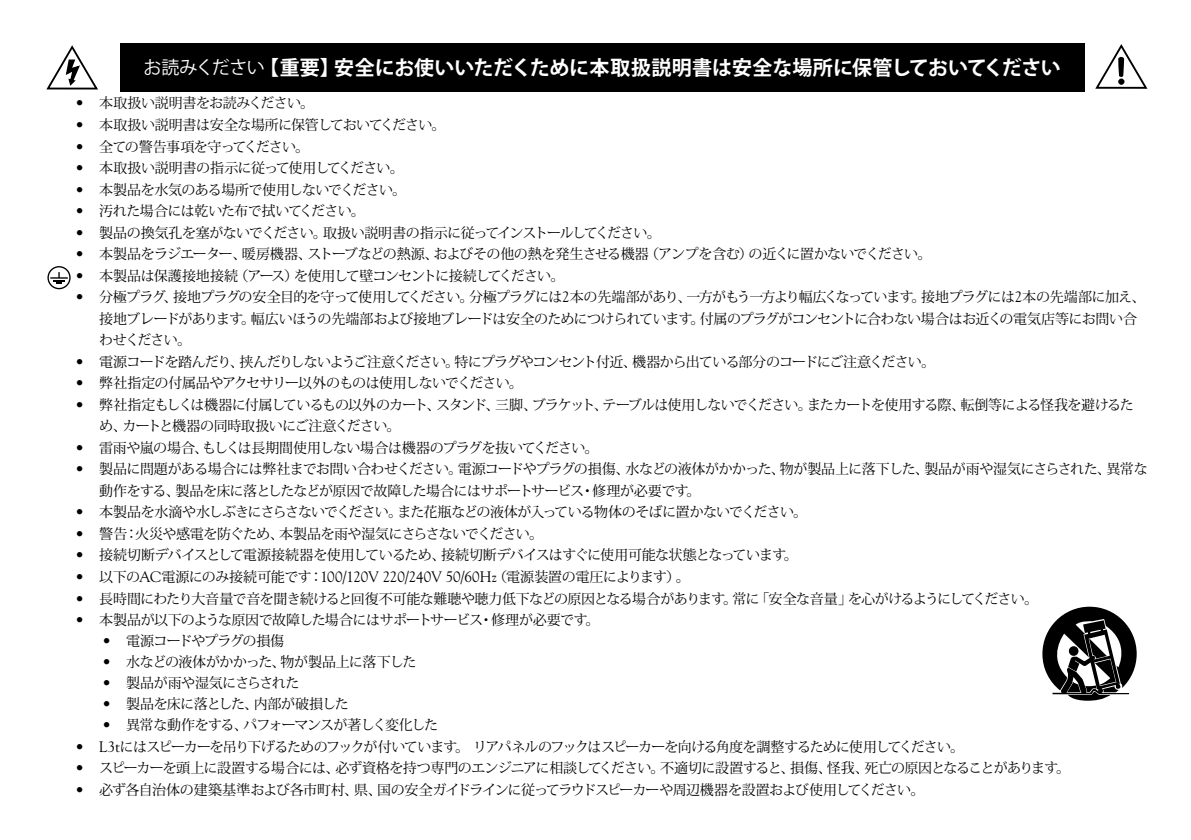
<style>
.page{position:relative;width:1191px;height:840px;background:#fff}
.page>*{position:absolute;margin:0;border:0;box-sizing:border-box;transform-origin:0 0}
.t1{font:700 20px "Koz Go Pro";letter-spacing:-.01em;color:#fff}
.t2{font:14px/21.6px "Koz Min Pro";letter-spacing:-.05em;color:#000}
.t3{font:14px "Koz Min Pro";letter-spacing:-.025em;color:#000}
.t4{font:14px "Koz Min Pro";letter-spacing:-.075em;color:#000}
.t5{font:14px "Koz Min Pro";letter-spacing:-.03em;color:#000}
.s1{font-weight:400;font-size:18px}
.s2{font-family:"Goudy Std";font-size:15.2px}
</style>
<div class="page">
<div style="left:120px;top:43px;width:964px;height:48px;background:#000"></div>
<svg style="left:47px;top:266px;width:24px;height:23px"></svg>
<svg style="left:46px;top:45px;width:52px;height:44px"></svg>
<svg style="left:1095px;top:44px;width:52px;height:45px"></svg>
<div style="left:1118px;top:78px;width:6px;height:7px;border:2px solid #000;border-radius:50%"></div>
<svg style="left:1042px;top:606px;width:94px;height:94px"></svg>
<h1 class="t1" style="left:143px;top:55px;width:919px"><span class="s1">お読みください</span>【重要】安全にお使いいただくために本取扱説明書は安全な場所に保管しておいてください</h1>
<p class="t3" style="left:75px;top:93px;width:240px"><span class="s2">•</span> 本取扱い説明書をお読みください。</p>
<p class="t2" style="left:75px;top:113px;width:372px"><span class="s2">•</span> 本取扱い説明書は安全な場所に保管しておいてください。</p>
<p class="t2" style="left:75px;top:135px;width:235px"><span class="s2">•</span> 全ての警告事項を守ってください。</p>
<p class="t2" style="left:75px;top:156px;width:330px"><span class="s2">•</span> 本取扱い説明書の指示に従って使用してください。</p>
<p class="t2" style="left:75px;top:178px;width:332px"><span class="s2">•</span> 本製品を水気のある場所で使用しないでください。</p>
<p class="t2" style="left:75px;top:199px;width:291px"><span class="s2">•</span> 汚れた場合には乾いた布で拭いてください。</p>
<p class="t2" style="left:75px;top:221px;width:587px"><span class="s2">•</span> 製品の換気孔を塞がないでください。取扱い説明書の指示に従ってインストールしてください。</p>
<p class="t2" style="left:75px;top:242px;width:857px"><span class="s2">•</span> 本製品をラジエーター、暖房機器、ストーブなどの熱源、およびその他の熱を発生させる機器（アンプを含む）の近くに置かないでください。</p>
<p class="t2" style="left:75px;top:264px;width:491px"><span class="s2">•</span> 本製品は保護接地接続（アース）を使用して壁コンセントに接続してください。</p>
<p class="t2" style="left:99px;top:285px;width:1047px;text-indent:-24px"><span class="s2">•</span> 分極プラグ、接地プラグの安全目的を守って使用してください。分極プラグには<span class="s2">2</span>本の先端部があり、一方がもう一方より幅広くなっています。接地プラグには<span class="s2">2</span>本の先端部に加え、接地ブレードがあります。幅広いほうの先端部および接地ブレードは安全のためにつけられています。付属のプラグがコンセントに合わない場合はお近くの電気店等にお問い合わせください。</p>
<p class="t2" style="left:75px;top:350px;width:861px"><span class="s2">•</span> 電源コードを踏んだり、挟んだりしないようご注意ください。特にプラグやコンセント付近、機器から出ている部分のコードにご注意ください。</p>
<p class="t2" style="left:75px;top:371px;width:449px"><span class="s2">•</span> 弊社指定の付属品やアクセサリー以外のものは使用しないでください。</p>
<p class="t2" style="left:99px;top:393px;width:1036px;text-indent:-24px"><span class="s2">•</span> 弊社指定もしくは機器に付属しているもの以外のカート、スタンド、三脚、ブラケット、テーブルは使用しないでください。またカートを使用する際、転倒等による怪我を避けるため、カートと機器の同時取扱いにご注意ください。</p>
<p class="t2" style="left:75px;top:436px;width:525px"><span class="s2">•</span> 雷雨や嵐の場合、もしくは長期間使用しない場合は機器のプラグを抜いてください。</p>
<p class="t2" style="left:99px;top:457px;width:1050px;text-indent:-24px"><span class="s2">•</span> 製品に問題がある場合には弊社までお問い合わせください。電源コードやプラグの損傷、水などの液体がかかった、物が製品上に落下した、製品が雨や湿気にさらされた、異常な動作をする、製品を床に落としたなどが原因で故障した場合にはサポートサービス・修理が必要です。</p>
<p class="t2" style="left:75px;top:500px;width:733px"><span class="s2">•</span> 本製品を水滴や水しぶきにさらさないでください。また花瓶などの液体が入っている物体のそばに置かないでください。</p>
<p class="t2" style="left:75px;top:522px;width:469px"><span class="s2">•</span> 警告：火災や感電を防ぐため、本製品を雨や湿気にさらさないでください。</p>
<p class="t2" style="left:75px;top:543px;width:724px"><span class="s2">•</span> 接続切断デバイスとして電源接続器を使用しているため、接続切断デバイスはすぐに使用可能な状態となっています。</p>
<p class="t3" style="left:75px;top:566px;width:616px"><span class="s2">•</span> 以下の<span class="s2">AC</span>電源にのみ接続可能です：<span class="s2">100/120V 220/240V 50/60Hz</span>（電源装置の電圧によります）。</p>
<p class="t2" style="left:75px;top:586px;width:964px"><span class="s2">•</span> 長時間にわたり大音量で音を聞き続けると回復不可能な難聴や聴力低下などの原因となる場合があります。常に「安全な音量」を心がけるようにしてください。</p>
<p class="t2" style="left:75px;top:608px;width:526px"><span class="s2">•</span> 本製品が以下のような原因で故障した場合にはサポートサービス・修理が必要です。</p>
<p class="t2" style="left:102px;top:629px;width:183px"><span class="s2">•</span> 電源コードやプラグの損傷</p>
<p class="t2" style="left:102px;top:650px;width:316px"><span class="s2">•</span> 水などの液体がかかった、物が製品上に落下した</p>
<p class="t5" style="left:102px;top:672px;width:199px"><span class="s2">•</span> 製品が雨や湿気にさらされた</p>
<p class="t2" style="left:102px;top:692px;width:248px"><span class="s2">•</span> 製品を床に落とした、内部が破損した</p>
<p class="t2" style="left:102px;top:713px;width:337px"><span class="s2">•</span> 異常な動作をする、パフォーマンスが著しく変化した</p>
<p class="t4" style="left:75px;top:736px;width:890px"><span class="s2">• L3t</span>にはスピーカーを吊り下げるためのフックが付いています。リアパネルのフックはスピーカーを向ける角度を調整するために使用してください。</p>
<p class="t2" style="left:75px;top:756px;width:996px"><span class="s2">•</span> スピーカーを頭上に設置する場合には、必ず資格を持つ専門のエンジニアに相談してください。不適切に設置すると、損傷、怪我、死亡の原因となることがあります。</p>
<p class="t2" style="left:75px;top:777px;width:850px"><span class="s2">•</span> 必ず各自治体の建築基準および各市町村、県、国の安全ガイドラインに従ってラウドスピーカーや周辺機器を設置および使用してください。</p>
</div>
